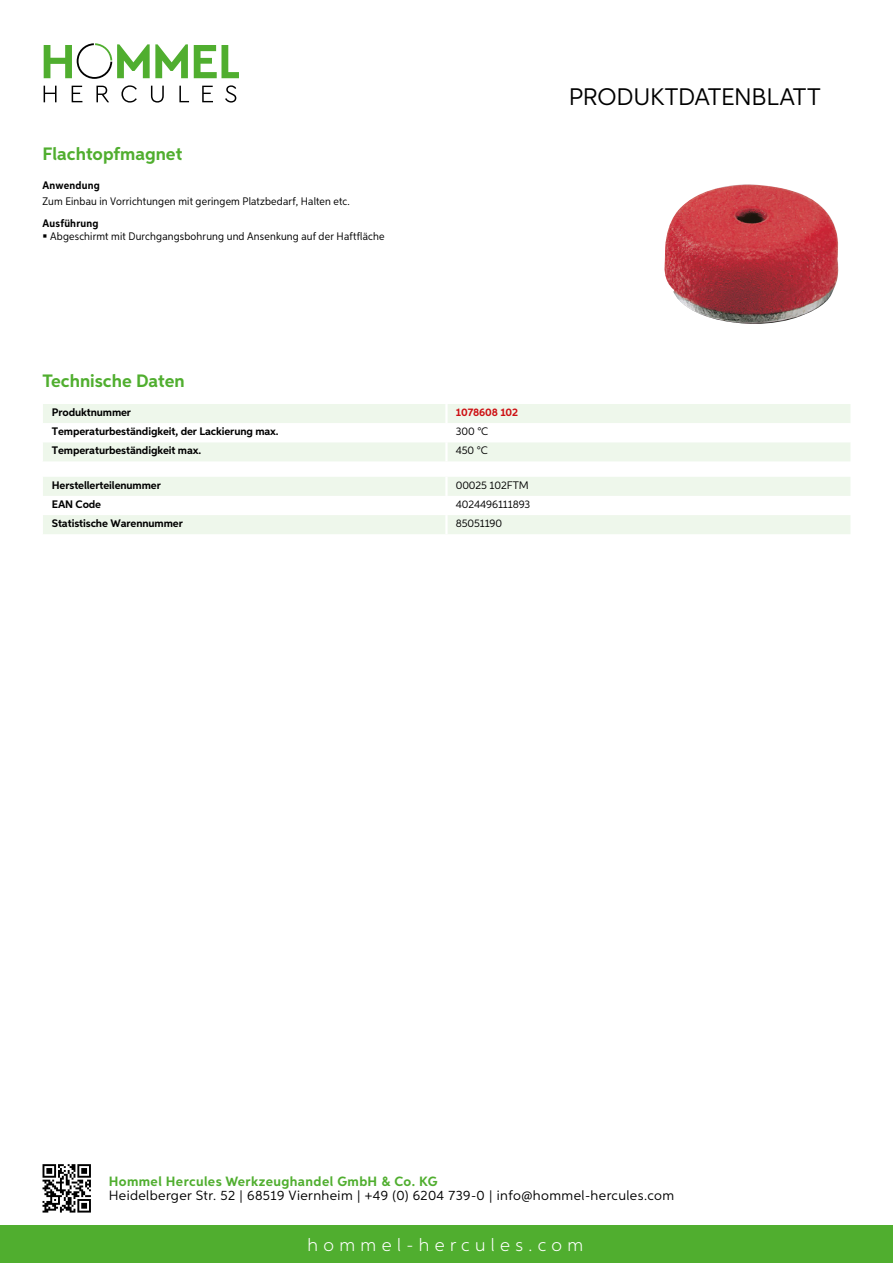
<style>
.page{position:relative;width:893px;height:1263px;background:#fff}
.page>*{position:absolute;margin:0;border:0;box-sizing:border-box;transform-origin:0 0}
.t1{font:24px "Aspira";letter-spacing:-.01em;color:#000}
.t2{font:700 18px "Aspira";color:#50ae2f}
.t3{font:300 18px "Aspira";letter-spacing:.3em;color:#fff}
.t4{font:13.5px "Aspira";letter-spacing:.03em;color:#000}
.t5{font:700 13.5px "Aspira";letter-spacing:.03em;color:#50ae2f}
.t6{font:700 10.95px "Aspira";letter-spacing:-.01em;color:#000}
.t7{font:10.95px "Aspira Nar";letter-spacing:.015em;color:#000}
.t8{font:10.95px "Aspira";letter-spacing:-.01em;color:#000}
.t9{font:700 10.95px "Aspira Nar";letter-spacing:.02em;color:#000}
.t10{font:700 10.95px "Aspira";letter-spacing:-.01em;color:#cd1013}
</style>
<div class="page">
<div style="left:0;top:1226px;width:893px;height:37px;background:#50ae2f"></div>
<svg style="left:43px;top:1164px;width:48px;height:48px"></svg>
<svg style="left:194px;top:45px;width:45px;height:33px"></svg>
<svg style="left:44px;top:43px;width:144px;height:36px"></svg>
<svg style="left:44px;top:86px;width:13px;height:16px"></svg>
<svg style="left:72px;top:86px;width:10px;height:16px"></svg>
<svg style="left:96px;top:86px;width:13px;height:16px"></svg>
<svg style="left:121px;top:85px;width:16px;height:18px"></svg>
<svg style="left:151px;top:86px;width:13px;height:17px"></svg>
<svg style="left:179px;top:86px;width:10px;height:16px"></svg>
<svg style="left:202px;top:86px;width:11px;height:16px"></svg>
<svg style="left:225px;top:85px;width:11px;height:18px"></svg>
<svg style="left:43px;top:404px;width:807px;height:57px"></svg>
<hr style="left:445px;top:442px;width:3px;height:19px;background:#fff">
<svg style="left:43px;top:477px;width:807px;height:57px"></svg>
<hr style="left:445px;top:515px;width:3px;height:19px;background:#fff">
<img style="left:664px;top:184px;width:175px;height:140px">
<h2 class="t2" style="left:43px;top:142px;width:141px">Flachtopfmagnet</h2>
<p class="t9" style="left:43px;top:179px;width:59px">Anwendung</p>
<p class="t7" style="left:43px;top:194px;width:309px">Zum Einbau in Vorrichtungen mit geringem Platzbedarf, Halten etc.</p>
<p class="t9" style="left:43px;top:216px;width:58px">Ausführung</p>
<p class="t7" style="left:50px;top:229px;width:336px">Abgeschirmt mit Durchgangsbohrung und Ansenkung auf der Haftfläche</p>
<h1 class="t1" style="left:569px;top:82px;width:253px">Produktdatenblatt</h1>
<h2 class="t2" style="left:43px;top:370px;width:144px">Technische Daten</h2>
<p class="t6" style="left:52px;top:405px;width:81px">Produktnummer</p>
<p class="t10" style="left:456px;top:405px;width:64px">1078608 102</p>
<p class="t6" style="left:52px;top:425px;width:228px">Temperaturbeständigkeit, der Lackierung max.</p>
<p class="t8" style="left:456px;top:425px;width:34px">300 °C</p>
<p class="t6" style="left:52px;top:444px;width:151px">Temperaturbeständigkeit max.</p>
<p class="t8" style="left:456px;top:444px;width:34px">450 °C</p>
<p class="t6" style="left:52px;top:478px;width:111px">Herstellerteilenummer</p>
<p class="t8" style="left:456px;top:478px;width:74px">00025 102FTM</p>
<p class="t6" style="left:52px;top:497px;width:51px">EAN Code</p>
<p class="t8" style="left:456px;top:497px;width:76px">4024496111893</p>
<p class="t6" style="left:52px;top:516px;width:132px">Statistische Warennummer</p>
<p class="t8" style="left:456px;top:516px;width:48px">85051190</p>
<p class="t5" style="left:109px;top:1172px;width:330px">Hommel Hercules Werkzeughandel GmbH &amp; Co. KG</p>
<p class="t4" style="left:109px;top:1187px;width:567px">Heidelberger Str. 52 | 68519 Viernheim | +49 (0) 6204 739-0 | info@hommel-hercules.com</p>
<h2 class="t3" style="left:307px;top:1234px;width:277px">hommel-hercules.com</h2>
</div>
